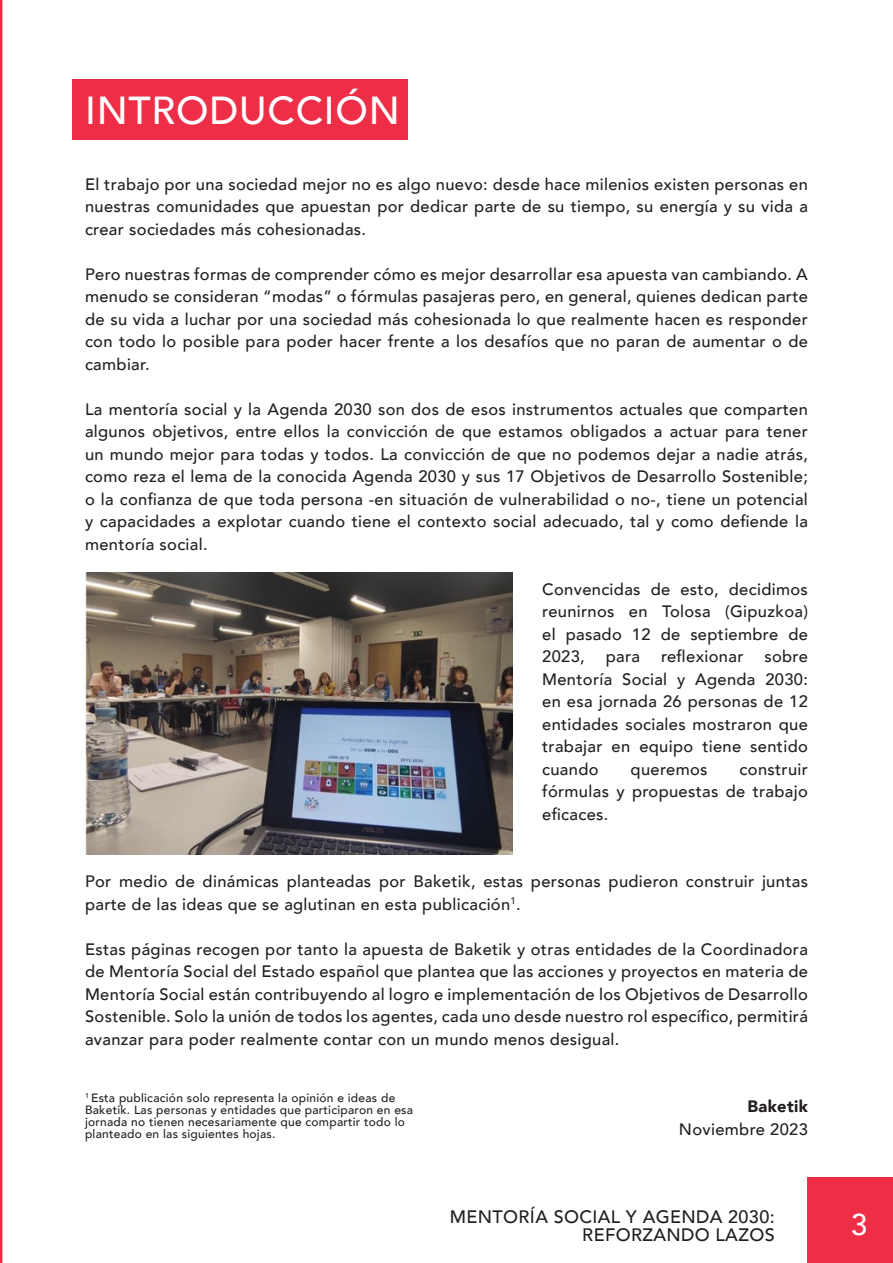
<style>
.page{position:relative;width:893px;height:1263px;background:#fff}
.page>*{position:absolute;margin:0;border:0;box-sizing:border-box;transform-origin:0 0}
.t1{font:500 39px "Avenir";letter-spacing:.02em;color:#fff}
.t2{font:500 30px "Avenir";color:#fff}
.t3{font:500 18px/18px "Avenir";letter-spacing:.02em;color:#231f20;text-align:right}
.t4{font:500 16.5px/22.5px "Avenir";letter-spacing:.02em;color:#231f20;text-align:justify}
.t5{font:900 16.5px "Avenir";letter-spacing:.02em;color:#231f20}
.t6{font:500 12px/12px "Avenir";letter-spacing:.02em;color:#231f20}
</style>
<div class="page">
<div style="left:72px;top:79px;width:336px;height:61px;background:#ee2d47"></div>
<div style="left:808px;top:1178px;width:85px;height:85px;background:#ee2d47"></div>
<img style="left:85px;top:572px;width:427px;height:283px">
<hr style="left:0;top:0;width:2px;height:1263px;background:#ee2d47">
<p class="t1" style="left:85px;top:77px;width:316px">INTRODUCCIÓN</p>
<p class="t4" style="left:85px;top:172px;width:724px">El trabajo por una sociedad mejor no es algo nuevo: desde hace milenios existen personas en nuestras comunidades que apuestan por dedicar parte de su tiempo, su energía y su vida a crear sociedades más cohesionadas.</p>
<p class="t4" style="left:85px;top:262px;width:724px">Pero nuestras formas de comprender cómo es mejor desarrollar esa apuesta van cambiando. A menudo se consideran “modas” o fórmulas pasajeras pero, en general, quienes dedican parte de su vida a luchar por una sociedad más cohesionada lo que realmente hacen es responder con todo lo posible para poder hacer frente a los desafíos que no paran de aumentar o de cambiar.</p>
<p class="t4" style="left:85px;top:397px;width:724px">La mentoría social y la Agenda 2030 son dos de esos instrumentos actuales que comparten algunos objetivos, entre ellos la convicción de que estamos obligados a actuar para tener un mundo mejor para todas y todos. La convicción de que no podemos dejar a nadie atrás, como reza el lema de la conocida Agenda 2030 y sus 17 Objetivos de Desarrollo Sostenible; o la confianza de que toda persona -en situación de vulnerabilidad o no-, tiene un potencial y capacidades a explotar cuando tiene el contexto social adecuado, tal y como defiende la mentoría social.</p>
<p class="t4" style="left:542px;top:577px;width:267px">Convencidas de esto, decidimos reunirnos en Tolosa (Gipuzkoa) el pasado 12 de septiembre de 2023,</p>
<p class="t4" style="left:606px;top:644px;width:36px">para</p>
<p class="t4" style="left:661px;top:644px;width:84px">reflexionar</p>
<p class="t4" style="left:542px;top:644px;width:267px;text-indent:222px">sobre Mentoría Social y Agenda 2030: en esa jornada 26 personas de 12 entidades sociales mostraron que trabajar en equipo tiene sentido cuando</p>
<p class="t4" style="left:542px;top:757px;width:267px;text-indent:197px">construir fórmulas y propuestas de trabajo eficaces.</p>
<p class="t4" style="left:631px;top:757px;width:78px">queremos</p>
<p class="t4" style="left:85px;top:869px;width:724px">Por medio de dinámicas planteadas por Baketik, estas personas pudieron construir juntas parte de las ideas que se aglutinan en esta publicación<sup>1</sup>.</p>
<p class="t4" style="left:85px;top:937px;width:724px">Estas páginas recogen por tanto la apuesta de Baketik y otras entidades de la Coordinadora de Mentoría Social del Estado español que plantea que las acciones y proyectos en materia de Mentoría Social están contribuyendo al logro e implementación de los Objetivos de Desarrollo Sostenible. Solo la unión de todos los agentes, cada uno desde nuestro rol específico, permitirá avanzar para poder realmente contar con un mundo menos desigual.</p>
<p class="t6" style="left:85px;top:1091px;width:329px"><sup>1</sup> Esta publicación solo representa la opinión e ideas de Baketik. Las personas y entidades que participaron en esa jornada no tienen necesariamente que compartir todo lo planteado en las siguientes hojas.</p>
<p class="t5" style="left:748px;top:1092px;width:62px">Baketik</p>
<p class="t4" style="left:679px;top:1117px;width:131px">Noviembre 2023</p>
<p class="t3" style="left:450px;top:1206px;width:326px">MENTORÍA SOCIAL Y AGENDA 2030:<br>REFORZANDO LAZOS</p>
<p class="t2" style="left:851px;top:1198px;width:18px">3</p>
</div>
